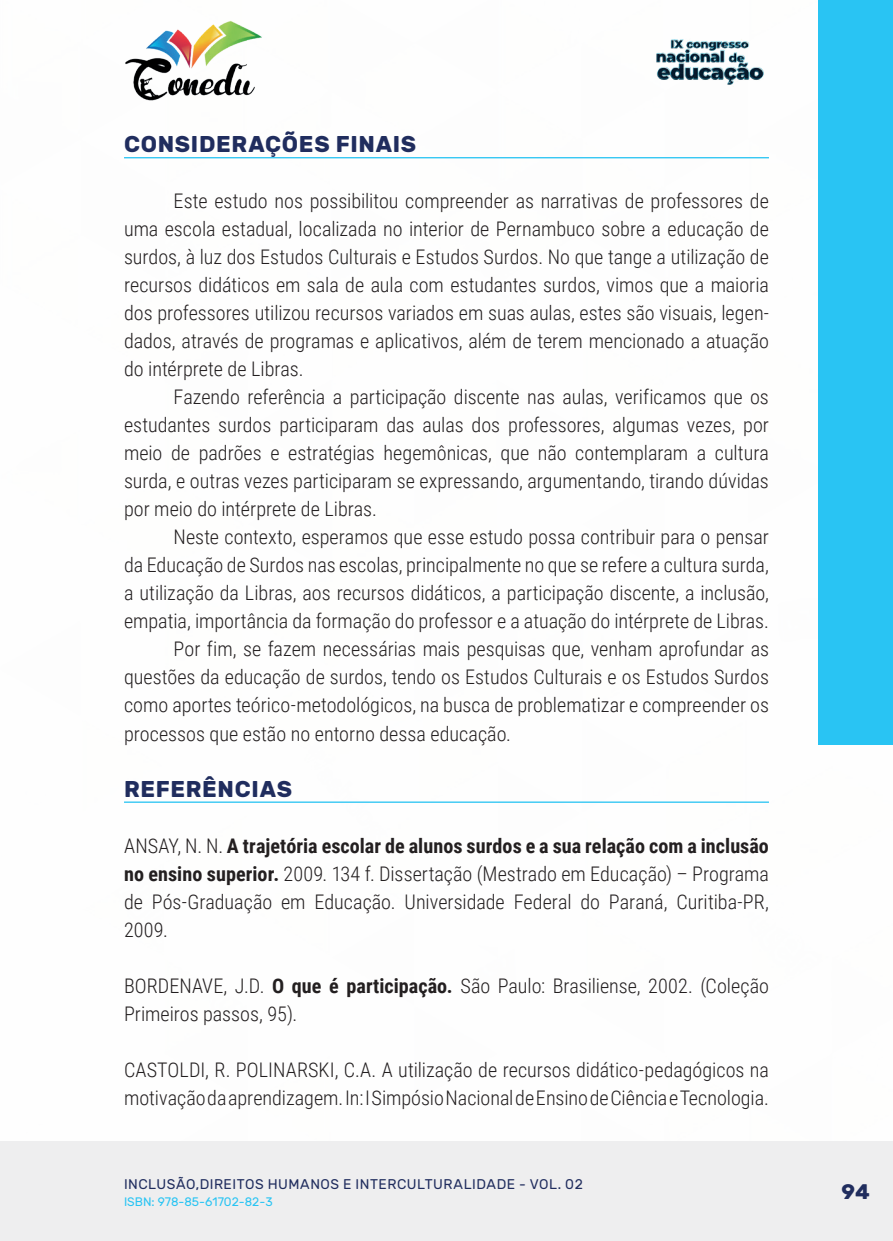
<style>
.page{position:relative;width:893px;height:1241px;background:#fff}
.page>*{position:absolute;margin:0;border:0;box-sizing:border-box;transform-origin:0 0}
._10_SUBTITULO{font:700 22.75px "Rubik";letter-spacing:.03em;color:#202d5e}
.t1{font:700 21px "Rubik";color:#202d5e}
._9_CORPO{font:300 20.12px/28px "Roboto Condensed";color:#231f20;text-align:justify}
._17_REFERENCIAS{font:300 20.12px/28px "Roboto Condensed";color:#231f20}
.t2{font:14px "Rubik";letter-spacing:.035em;color:#202d5e}
.t3{font:12.25px "Rubik";color:#29c4f3}
.s1{font-weight:700}
</style>
<div class="page">
<div style="left:0;top:1141px;width:893px;height:99px;background:#eeeeef"></div>
<div style="left:819px;top:0;width:74px;height:744px;background:#29c4f3"></div>
<img style="left:125px;top:20px;width:137px;height:81px">
<img style="left:656px;top:39px;width:108px;height:46px">
<hr style="left:124px;top:157px;width:645px;height:1px;background:#29c4f3">
<hr style="left:124px;top:801px;width:645px;height:1px;background:#29c4f3">
<p class="_10_SUBTITULO" style="left:124px;top:131px;width:294px">CONSIDERAÇÕES FINAIS</p>
<p class="_9_CORPO" style="left:124px;top:186px;width:646px;text-indent:50px">Este estudo nos possibilitou compreender as narrativas de professores de uma escola estadual, localizada no interior de Pernambuco sobre a educação de surdos, à luz dos Estudos Culturais e Estudos Surdos. No que tange a utilização de recursos didáticos em sala de aula com estudantes surdos, vimos que a maioria dos professores utilizou recursos variados em suas aulas, estes são visuais, legen&shy;dados, através de programas e aplicativos, além de terem mencionado a atuação do intérprete de Libras.</p>
<p class="_9_CORPO" style="left:124px;top:382px;width:646px;text-indent:50px">Fazendo referência a participação discente nas aulas, verificamos que os estudantes surdos participaram das aulas dos professores, algumas vezes, por meio de padrões e estratégias hegemônicas, que não contemplaram a cultura surda, e outras vezes participaram se expressando, argumentando, tirando dúvidas por meio do intérprete de Libras.</p>
<p class="_9_CORPO" style="left:124px;top:522px;width:646px;text-indent:50px">Neste contexto, esperamos que esse estudo possa contribuir para o pensar da Educação de Surdos nas escolas, principalmente no que se refere a cultura surda, a utilização da Libras, aos recursos didáticos, a participação discente, a inclusão, empatia, importância da formação do professor e a atuação do intérprete de Libras.</p>
<p class="_9_CORPO" style="left:124px;top:634px;width:646px;text-indent:50px">Por fim, se fazem necessárias mais pesquisas que, venham aprofundar as questões da educação de surdos, tendo os Estudos Culturais e os Estudos Surdos como aportes teórico-metodológicos, na busca de problematizar e compreender os processos que estão no entorno dessa educação.</p>
<p class="_10_SUBTITULO" style="left:124px;top:775px;width:170px">REFERÊNCIAS</p>
<p class="_17_REFERENCIAS" style="left:124px;top:830px;width:646px;text-align:justify">ANSAY, N. N. <span class="s1">A trajetória escolar de alunos surdos e a sua relação com a inclusão no ensino superior.</span> 2009. 134 f. Dissertação (Mestrado em Educação) – Programa de Pós-Graduação em Educação. Universidade Federal do Paraná, Curitiba-PR, 2009.</p>
<p class="_17_REFERENCIAS" style="left:124px;top:970px;width:646px">BORDENAVE, J.D. <span class="s1">O que é participação.</span> São Paulo: Brasiliense, 2002. (Coleção<br>Primeiros passos, 95).</p>
<p class="_17_REFERENCIAS" style="left:124px;top:1054px;width:646px">CASTOLDI, R. POLINARSKI, C.A. A utilização de recursos didático-pedagógicos na motivação da aprendizagem. In: I Simpósio Nacional de Ensino de Ciência e Tecnologia.</p>
<p class="t2" style="left:124px;top:1175px;width:460px">INCLUSÃO,DIREITOS HUMANOS E INTERCULTURALIDADE - VOL. 02</p>
<p class="t3" style="left:124px;top:1194px;width:150px">ISBN: 978-85-61702-82-3</p>
<p class="t1" style="left:842px;top:1179px;width:30px">94</p>
</div>
